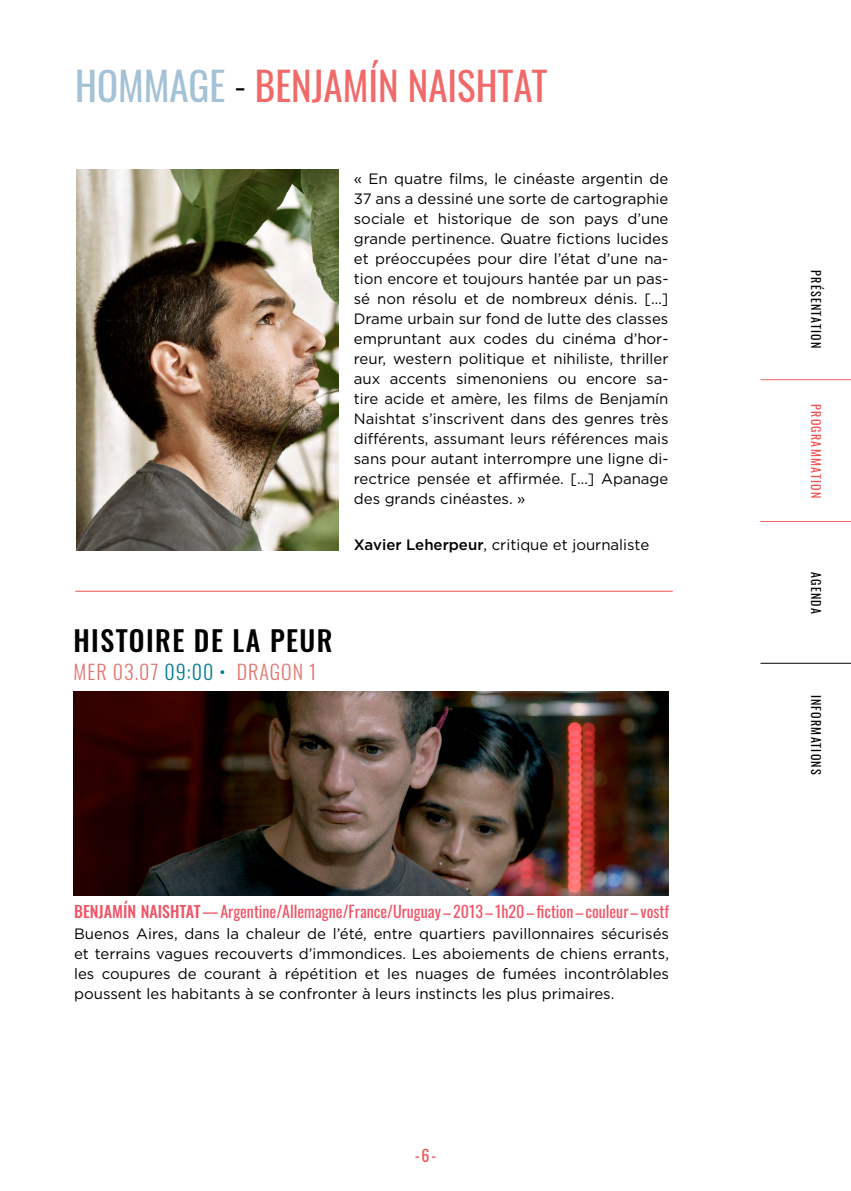
<style>
.page{position:relative;width:851px;height:1191px;background:#fff}
.page>*{position:absolute;margin:0;border:0;box-sizing:border-box;transform-origin:0 0}
.t1{font:39px "Oswald";color:#f26969}
.t2{font:500 28px "Oswald";color:#000}
.t3{font:300 20px "Oswald";letter-spacing:.05em;color:#e2746f}
.t4{font:16px "Oswald";color:#f05566}
.t5{font:500 16px "Oswald";color:#f05566}
.t6{font:16px "Oswald";color:#f05152}
.t7{font:15px/20px "Gotham";color:#000;text-align:justify}
.t8{font:12px "Oswald";letter-spacing:.1em;color:#000}
.t9{font:12px "Oswald";letter-spacing:.1em;color:#f05152}
.s1{color:#a4c1d6}
.s2{font-weight:300;color:#000}
.s3{font-weight:500}
.s4{color:#007c91}
</style>
<div class="page">
<hr style="left:760px;top:521px;width:90px;height:1px;background:#f26969">
<hr style="left:760px;top:379px;width:90px;height:1px;background:#f26969">
<hr style="left:760px;top:663px;width:90px;height:1px;background:#000">
<hr style="left:75px;top:590px;width:597px;height:1px;background:#f05152">
<img style="left:77px;top:169px;width:262px;height:381px">
<img style="left:74px;top:691px;width:594px;height:205px">
<h1 class="t1" style="left:75px;top:51px;width:351px"><span class="s1">hommage</span> <span class="s2">-</span> BENJAMÍN NAISHTAT</h1>
<p class="t7" style="left:354px;top:168px;width:316px">« En quatre films, le cinéaste argentin de 37 ans a dessiné une sorte de cartographie sociale et historique de son pays d’une grande pertinence. Quatre fictions lucides et préoccupées pour dire l’état d’une na&shy;tion encore et toujours hantée par un pas&shy;sé non résolu et de nombreux dénis. […] Drame urbain sur fond de lutte des classes empruntant aux codes du cinéma d’hor&shy;reur, western politique et nihiliste, thriller aux accents simenoniens ou encore sa&shy;tire acide et amère, les films de Benjamín Naishtat s’inscrivent dans des genres très différents, assumant leurs références mais sans pour autant interrompre une ligne di&shy;rectrice pensée et affirmée. […] Apanage des grands cinéastes. »</p>
<p class="t7" style="left:354px;top:534px;width:297px"><span class="s3">Xavier Leherpeur</span>, critique et journaliste</p>
<h2 class="t2" style="left:73px;top:625px;width:15px">HISTOIRE</h2>
<h2 class="t2" style="left:194px;top:625px;width:108px">DE LA PEUR</h2>
<h3 class="t3" style="left:73px;top:653px;width:244px">MER 03.07 <span class="s4">09:00 •</span> DRAGON 1</h3>
<p class="t5" style="left:74px;top:903px;width:92px">BENJAMÍN NAISHT</p>
<p class="t4" style="left:186px;top:897px;width:484px"><span class="s3">AT</span> — Argentine/Allemagne/France/Uruguay – 2013 – 1h20 – fiction – couleur – vostf</p>
<p class="t7" style="left:74px;top:923px;width:596px">Buenos Aires, dans la chaleur de l’été, entre quartiers pavillonnaires sécurisés et terrains vagues recouverts d’immondices. Les aboiements de chiens errants, les coupures de courant à répétition et les nuages de fumées incontrôlables poussent les habitants à se confronter à leurs instincts les plus primaires.</p>
<p class="t6" style="left:414px;top:1141px;width:23px">-6-</p>
<p class="t8" style="left:826px;top:270px;width:80px;rotate:90deg">présentation</p>
<p class="t9" style="left:826px;top:404px;width:95px;rotate:90deg">programmation</p>
<p class="t8" style="left:826px;top:572px;width:43px;rotate:90deg">agenda</p>
<p class="t8" style="left:826px;top:695px;width:81px;rotate:90deg">informations</p>
</div>
